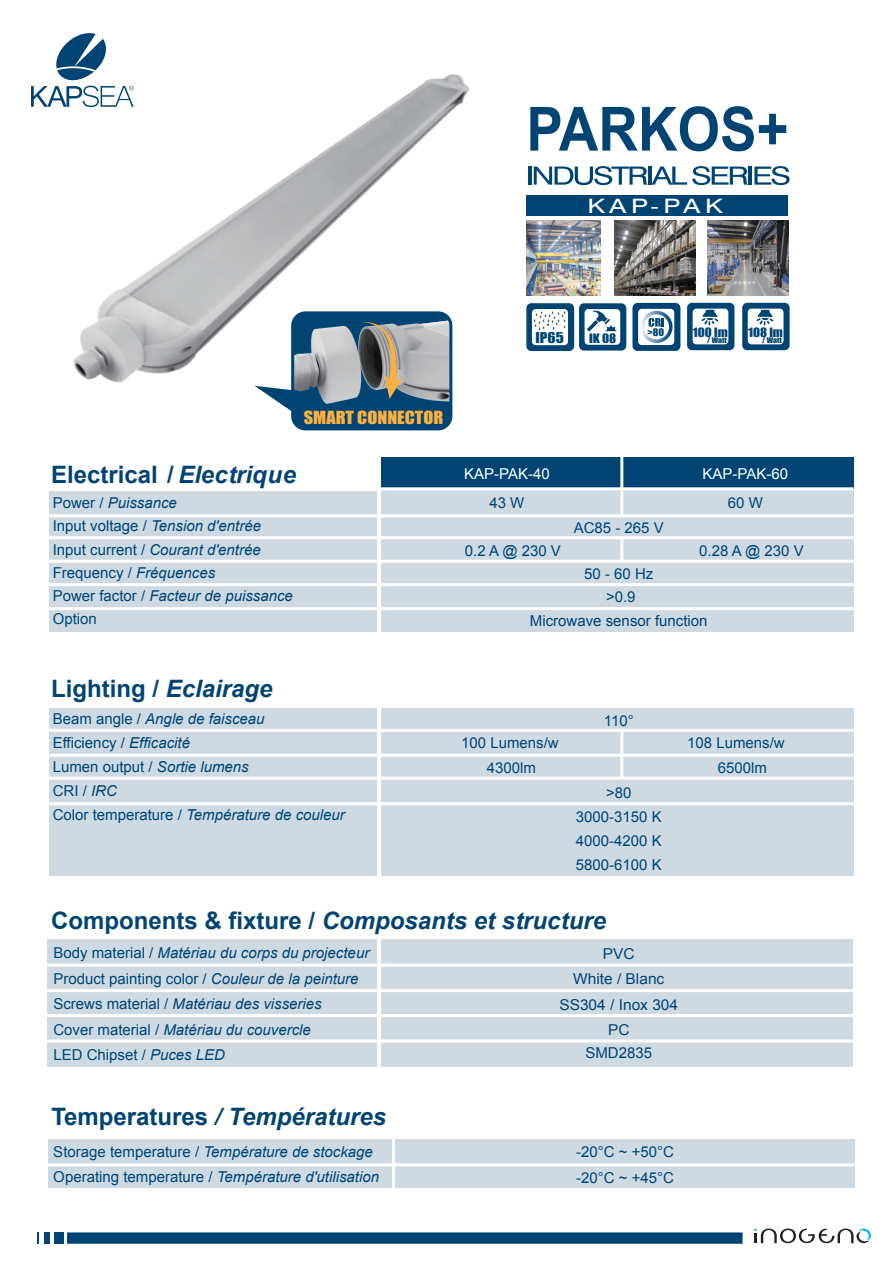
<style>
.page{position:relative;width:893px;height:1263px;background:#fff}
.page>*{position:absolute;margin:0;border:0;box-sizing:border-box;transform-origin:0 0}
.t1{font:700 61.05px "Arial";color:#004473;scale:.9 1}
.t2{font:italic 700 24px "Arial";color:#004473}
.t3{font:700 24px "Arial";color:#004473}
.t4{font:19.95px "Swiss 721 BT";letter-spacing:.165em;color:#fff;scale:1.37 1}
.t5{font:16.65px "Impact";color:#fbb03f;scale:1.1 1}
.t6{font:italic 15px/23.2px "Arial";color:#004473}
.t7{font:15px/25.5px "Arial";color:#004473;text-align:center}
.t8{font:15px "Arial";color:#fff}
.t9{font:13.65px "Impact";color:#004473;scale:1.1 1}
.t10{font:12px "Impact";color:#004473;scale:1.1 1}
.t11{font:11.85px "Impact";color:#004473;scale:1.1 1}
.t12{font:9.6px "Impact";color:#004473;scale:1.1 1}
.t13{font:7.2px "Impact";color:#004473;scale:1.1 1}
.s1{font-style:italic}
.s2{font-style:normal}
</style>
<div class="page">
<div style="left:381px;top:458px;width:472px;height:173px;background:#cddae3"></div>
<div style="left:381px;top:458px;width:472px;height:31px;background:#004473"></div>
<div style="left:49px;top:490px;width:328px;height:141px;background:#cddae3"></div>
<hr style="left:45px;top:514px;width:337px;height:3px;background:#fff">
<hr style="left:45px;top:536px;width:337px;height:3px;background:#fff">
<hr style="left:45px;top:560px;width:337px;height:3px;background:#fff">
<hr style="left:45px;top:607px;width:337px;height:3px;background:#fff">
<hr style="left:381px;top:607px;width:472px;height:3px;background:#fff">
<hr style="left:45px;top:583px;width:337px;height:3px;background:#fff">
<hr style="left:381px;top:487px;width:472px;height:3px;background:#fff">
<hr style="left:381px;top:514px;width:472px;height:3px;background:#fff">
<hr style="left:381px;top:536px;width:472px;height:3px;background:#fff">
<hr style="left:381px;top:560px;width:472px;height:3px;background:#fff">
<hr style="left:381px;top:583px;width:472px;height:3px;background:#fff">
<div style="left:381px;top:939px;width:472px;height:128px;background:#cddae3"></div>
<hr style="left:378px;top:989px;width:479px;height:3px;background:#fff">
<hr style="left:378px;top:1039px;width:479px;height:3px;background:#fff">
<div style="left:48px;top:939px;width:329px;height:128px;background:#cddae3"></div>
<hr style="left:39px;top:989px;width:346px;height:3px;background:#fff">
<hr style="left:39px;top:1039px;width:346px;height:3px;background:#fff">
<div style="left:381px;top:708px;width:472px;height:167px;background:#cddae3"></div>
<div style="left:49px;top:708px;width:328px;height:167px;background:#cddae3"></div>
<hr style="left:45px;top:729px;width:337px;height:3px;background:#fff">
<hr style="left:45px;top:754px;width:337px;height:3px;background:#fff">
<hr style="left:45px;top:802px;width:337px;height:3px;background:#fff">
<hr style="left:381px;top:802px;width:472px;height:3px;background:#fff">
<hr style="left:45px;top:777px;width:337px;height:3px;background:#fff">
<hr style="left:381px;top:729px;width:472px;height:3px;background:#fff">
<hr style="left:381px;top:754px;width:472px;height:3px;background:#fff">
<hr style="left:381px;top:777px;width:472px;height:3px;background:#fff">
<img style="left:708px;top:221px;width:80px;height:74px">
<img style="left:527px;top:221px;width:74px;height:74px">
<img style="left:615px;top:221px;width:80px;height:74px">
<div style="left:526px;top:303px;width:48px;height:48px;background:#004473;border-radius:5px"></div>
<div style="left:532px;top:309px;width:36px;height:36px;background:#fff;border-radius:4px"></div>
<svg style="left:533px;top:310px;width:33px;height:20px"></svg>
<svg style="left:632px;top:303px;width:48px;height:48px"></svg>
<svg style="left:687px;top:303px;width:47px;height:47px"></svg>
<svg style="left:579px;top:303px;width:47px;height:48px"></svg>
<hr style="left:528px;top:167px;width:3px;height:18px;background:#004473">
<svg style="left:534px;top:166px;width:214px;height:19px"></svg>
<hr style="left:749px;top:167px;width:3px;height:18px;background:#004473">
<svg style="left:754px;top:166px;width:36px;height:19px"></svg>
<div style="left:527px;top:195px;width:261px;height:21px;background:#004473"></div>
<div style="left:395px;top:1139px;width:460px;height:49px;background:#cddae3"></div>
<div style="left:48px;top:1139px;width:343px;height:49px;background:#cddae3"></div>
<hr style="left:390px;top:1163px;width:476px;height:3px;background:#fff">
<hr style="left:43px;top:1163px;width:354px;height:3px;background:#fff">
<hr style="left:378px;top:1014px;width:479px;height:3px;background:#fff">
<hr style="left:39px;top:1014px;width:346px;height:3px;background:#fff">
<hr style="left:620px;top:730px;width:3px;height:48px;background:#fff">
<hr style="left:620px;top:538px;width:3px;height:23px;background:#fff">
<hr style="left:620px;top:450px;width:3px;height:66px;background:#fff">
<hr style="left:378px;top:963px;width:479px;height:3px;background:#fff">
<hr style="left:39px;top:963px;width:346px;height:3px;background:#fff">
<img style="left:74px;top:74px;width:396px;height:357px">
<div style="left:293px;top:313px;width:158px;height:116px;background:#004473;border-radius:13px"></div>
<svg style="left:428px;top:320px;width:20px;height:3px"></svg>
<img style="left:295px;top:323px;width:153px;height:81px">
<svg style="left:362px;top:322px;width:40px;height:77px"></svg>
<div style="left:291px;top:311px;width:161px;height:119px;border:3px solid #004473;border-radius:13px"></div>
<svg style="left:254px;top:386px;width:39px;height:26px"></svg>
<svg style="left:742px;top:303px;width:48px;height:47px"></svg>
<div style="left:67px;top:1232px;width:676px;height:12px;background:#004473"></div>
<div style="left:54px;top:1232px;width:10px;height:12px;background:#004473"></div>
<div style="left:45px;top:1232px;width:5px;height:12px;background:#004473"></div>
<svg style="left:38px;top:1232px;width:1px;height:12px"></svg>
<svg style="left:754px;top:1228px;width:117px;height:15px"></svg>
<svg style="left:31px;top:33px;width:103px;height:74px"></svg>
<h1 class="t1" style="left:526px;top:88px;width:293px">PARKOS+</h1>
<h3 class="t4" style="left:588px;top:194px;width:100px">KAP-PAK</h3>
<p class="t9" style="left:536px;top:327px;width:27px">IP65</p>
<p class="t12" style="left:647px;top:325px;width:17px">&gt;80</p>
<p class="t11" style="left:693px;top:323px;width:33px">100 lm</p>
<p class="t10" style="left:589px;top:329px;width:26px">IK 08</p>
<p class="t13" style="left:707px;top:335px;width:19px">/ Watt</p>
<p class="t11" style="left:748px;top:323px;width:33px">108 lm</p>
<p class="t13" style="left:762px;top:335px;width:19px">/ Watt</p>
<p class="t5" style="left:304px;top:405px;width:128px">SMART CONNECTOR</p>
<h2 class="t3" style="left:51px;top:459px;width:246px">Electrical / <span class="s1">Electrique</span></h2>
<p class="t6" style="left:53px;top:491px;width:242px"><span class="s2">Power /</span> Puissance<br><span class="s2">Input voltage /</span> Tension d'entrée<br><span class="s2">Input current /</span> Courant d'entrée<br><span class="s2">Frequency /</span> Fréquences<br><span class="s2">Power factor /</span> Facteur de puissance<br><span class="s2">Option</span></p>
<h2 class="t3" style="left:51px;top:672px;width:223px">Lighting / <span class="s1">Eclairage</span></h2>
<p class="t8" style="left:464px;top:464px;width:87px">KAP-PAK-40</p>
<p class="t8" style="left:703px;top:464px;width:87px">KAP-PAK-60</p>
<p class="t7" style="left:489px;top:490px;width:37px">43 W</p>
<p class="t7" style="left:728px;top:490px;width:37px">60 W</p>
<p class="t7" style="left:574px;top:515px;width:92px">AC85 - 265 V</p>
<p class="t7" style="left:530px;top:562px;width:179px;line-height:23.2px">50 - 60 Hz<br>&gt;0.9<br>Microwave sensor function</p>
<p class="t7" style="left:465px;top:538px;width:98px">0.2 A @ 230 V</p>
<p class="t7" style="left:699px;top:538px;width:106px">0.28 A @ 230 V</p>
<p class="t6" style="left:53px;top:707px;width:294px;line-height:24px"><span class="s2">Beam angle /</span> Angle de faisceau<br><span class="s2">Efficiency /</span> Efficacité<br><span class="s2">Lumen output /</span> Sortie lumens<br><span class="s2">CRI /</span> IRC<br><span class="s2">Color temperature /</span> Température de couleur</p>
<p class="t7" style="left:604px;top:708px;width:31px">110°</p>
<p class="t7" style="left:461px;top:730px;width:99px">100 Lumens/w</p>
<p class="t7" style="left:687px;top:730px;width:99px">108 Lumens/w</p>
<p class="t7" style="left:487px;top:755px;width:51px">4300lm</p>
<p class="t7" style="left:718px;top:755px;width:51px">6500lm</p>
<p class="t7" style="left:576px;top:781px;width:87px;line-height:24px">&gt;80<br>3000-3150 K<br>4000-4200 K<br>5800-6100 K</p>
<h2 class="t2" style="left:51px;top:904px;width:556px"><span class="s2">Components &amp; fixture /</span> Composants et structure</h2>
<p class="t6" style="left:53px;top:940px;width:317px;line-height:25.5px"><span class="s2">Body material /</span> Matériau du corps du projecteur <span class="s2">Product painting color /</span> Couleur de la peinture <span class="s2">Screws material /</span> Matériau des visseries<br><span class="s2">Cover material /</span> Matériau du couvercle<br><span class="s2">LED Chipset /</span> Puces LED</p>
<p class="t7" style="left:559px;top:941px;width:120px">PVC<br>White / Blanc<br>SS304 / Inox 304<br>PC</p>
<p class="t7" style="left:585px;top:1040px;width:68px">SMD2835</p>
<h2 class="t2" style="left:51px;top:1100px;width:336px"><span class="s2">Temperatures</span> / Températures</h2>
<p class="t6" style="left:53px;top:1139px;width:327px;line-height:25.5px"><span class="s2">Storage temperature /</span> Température de stockage<br><span class="s2">Operating temperature /</span> Température d'utilisation</p>
<p class="t7" style="left:576px;top:1139px;width:99px;text-align:left">-20°C ~ +50°C -20°C ~ +45°C</p>
</div>
